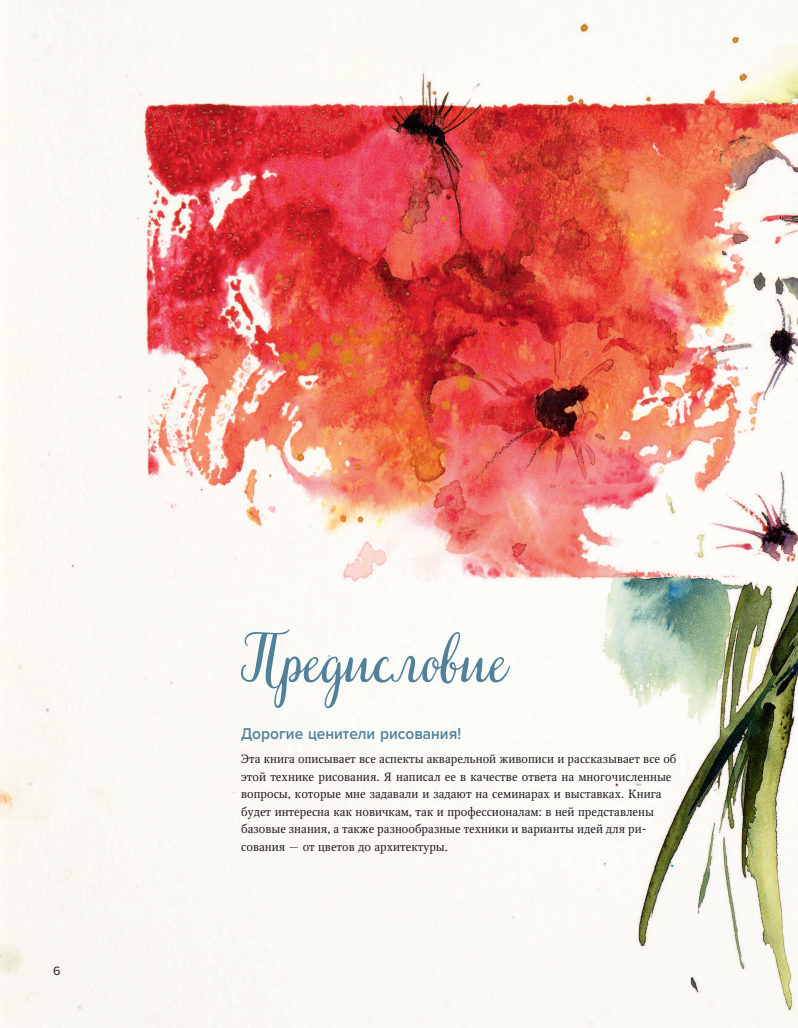
<style>
.page{position:relative;width:798px;height:1028px;background:#fff}
.page>*{position:absolute;margin:0;border:0;box-sizing:border-box;transform-origin:0 0}
.t1{font:62.5px "Very Berry Pro";color:#51819a}
.t2{font:600 16.25px "Proxima Nova";color:#51819a;scale:.95 1}
.t3{font:12.5px "Proxima Nova";color:#231f20}
.t4{font:11.88px/17.5px "Octava";color:#231f20}
</style>
<div class="page">
<img style="left:0;top:0;width:797px;height:1028px">
<p class="t3" style="left:53px;top:965px;width:9px">6</p>
<h1 class="t1" style="left:241px;top:618px;width:268px">Предисловие</h1>
<h2 class="t2" style="left:241px;top:727px;width:233px">Дорогие ценители рисования!</h2>
<p class="t4" style="left:241px;top:751px;width:436px">Эта книга описывает все аспекты акварельной живописи и рассказывает все об этой технике рисования. Я написал ее в качестве ответа на многочисленные вопросы, которые мне задавали и задают на семинарах и выставках. Книга будет интересна как новичкам, так и профессионалам: в ней представлены базовые знания, а также разнообразные техники и варианты идей для ри&shy;сования — от цветов до архитектуры.</p>
</div>
